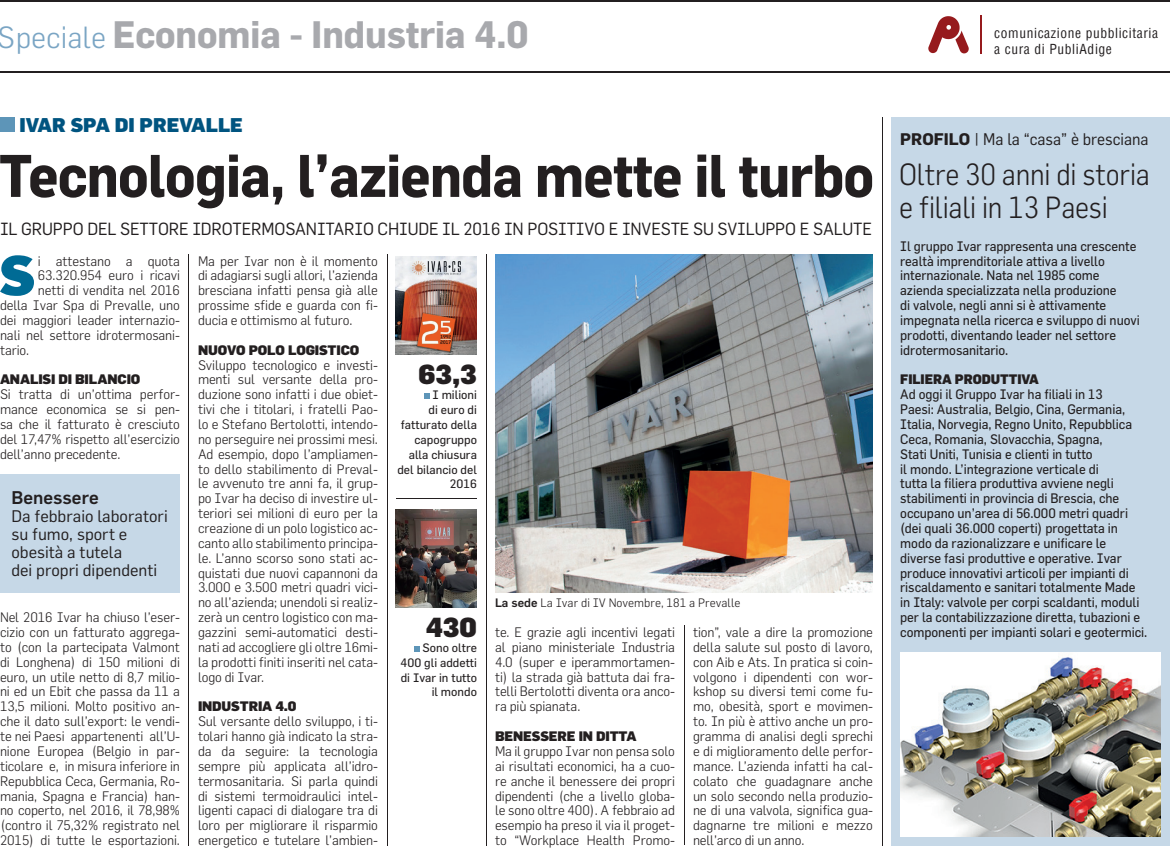
<style>
.page{position:relative;width:1170px;height:851px;background:#fff}
.page>*{position:absolute;margin:0;border:0;box-sizing:border-box;transform-origin:0 0}
.t1{font:700 58.8px "Flama";letter-spacing:-.01em;color:#231f20;scale:.9 1}
.t2{font:900 55.2px "Flama";color:#006b95}
.t3{font:700 37.5px "Flama";color:#a8a9ad;scale:.95 1}
.t4{font:300 30px/33px "Flama";letter-spacing:-.01em;color:#231f20;scale:.93 1}
.t5{font:900 27px "Flama";color:#231f20}
.t6{font:900 19.5px "Flama";color:#005480}
.t7{font:500 18px "Flama";color:#231f20}
.t8{font:17.25px "Flama";letter-spacing:-.01em;color:#231f20}
.t9{font:16.5px/18px "Flama";color:#231f20}
.t10{font:300 13.5px/14.9px "Flama";letter-spacing:-.01em;color:#231f20;text-align:justify}
.t11{font:13.5px/14.9px "Flama";letter-spacing:-.005em;color:#231f20;scale:.96 1}
.t12{font:900 13.5px "Flama";letter-spacing:-.01em;color:#231f20}
.t13{font:condensed 13.5px/16.2px "Helvetica";letter-spacing:.045em;color:#231f20}
.t14{font:900 13.5px "Flama";letter-spacing:-.01em;color:#231f20;scale:.96 1}
.t15{font:12px/14.9px "Flama";color:#231f20;text-align:right}
.t16{font:300 12px "Flama";color:#231f20}
.s1{font-weight:300;font-size:30px;color:#7aa5c4}
.s2{font-weight:500}
.s3{font-weight:700}
</style>
<div class="page">
<img style="left:495px;top:254px;width:377px;height:338px">
<hr style="left:881px;top:117px;width:1px;height:727px;background:#231f20">
<div style="left:0;top:117px;width:14px;height:15px;background:#5d95b8"></div>
<hr style="left:486px;top:254px;width:1px;height:590px;background:#231f20">
<hr style="left:387px;top:254px;width:1px;height:590px;background:#231f20">
<hr style="left:189px;top:254px;width:1px;height:590px;background:#231f20">
<hr style="left:684px;top:625px;width:1px;height:219px;background:#231f20">
<img style="left:395px;top:256px;width:82px;height:98px">
<svg style="left:424px;top:393px;width:6px;height:6px"></svg>
<hr style="left:396px;top:498px;width:81px;height:1px;background:#231f20">
<img style="left:395px;top:509px;width:82px;height:98px">
<svg style="left:414px;top:646px;width:6px;height:5px"></svg>
<div style="left:0;top:473px;width:180px;height:119px;background:#c6d8e7"></div>
<div style="left:890px;top:117px;width:279px;height:727px;background:#c6d8e7"></div>
<img style="left:900px;top:653px;width:260px;height:183px">
<hr style="left:0;top:0;width:1169px;height:2px;background:#231f20">
<hr style="left:0;top:71px;width:1169px;height:2px;background:#231f20">
<svg style="left:928px;top:16px;width:40px;height:37px"></svg>
<hr style="left:979px;top:16px;width:2px;height:38px;background:#961a1d">
<h3 class="t3" style="left:-2px;top:12px;width:560px"><span class="s1">Speciale</span> Economia - Industria 4.0</h3>
<p class="t13" style="left:994px;top:24px;width:165px">comunicazione pubblicitaria a cura di PubliAdige</p>
<h3 class="t6" style="left:20px;top:113px;width:225px">IVAR SPA DI PREVALLE</h3>
<h1 class="t1" style="left:-1px;top:140px;width:973px">Tecnologia, l’azienda mette il turbo</h1>
<p class="t8" style="left:0;top:219px;width:873px">IL GRUPPO DEL SETTORE IDROTERMOSANITARIO CHIUDE IL 2016 IN POSITIVO E INVESTE SU SVILUPPO E SALUTE</p>
<h2 class="t2" style="left:0;top:241px;width:37px">S</h2>
<p class="t10" style="left:38px;top:253px;width:143px">i attestano a quota</p>
<p class="t10" style="left:38px;top:268px;width:143px">63.320.954 euro i ricavi</p>
<p class="t10" style="left:38px;top:283px;width:144px">netti di vendita nel 2016</p>
<p class="t10" style="left:0;top:297px;width:181px">della Ivar Spa di Prevalle, uno</p>
<p class="t10" style="left:0;top:312px;width:181px">dei maggiori leader internazio-</p>
<p class="t10" style="left:0;top:327px;width:181px">nali nel settore idrotermosani-</p>
<p class="t10" style="left:0;top:342px;width:31px">tario.</p>
<p class="t12" style="left:0;top:371px;width:142px">ANALISI DI BILANCIO</p>
<p class="t10" style="left:0;top:386px;width:181px">Si tratta di un’ottima perfor&shy;mance economica se si pen&shy;sa che il fatturato è cresciuto del 17,47% rispetto all’esercizio dell’anno precedente.</p>
<h3 class="t7" style="left:11px;top:486px;width:89px">Benessere</h3>
<p class="t9" style="left:11px;top:506px;width:158px">Da febbraio laboratori su fumo, sport e obesità a tutela<br>dei propri dipendenti</p>
<p class="t10" style="left:0;top:609px;width:181px">Nel 2016 Ivar ha chiuso l’eser&shy;cizio con un fatturato aggrega&shy;to (con la partecipata Valmont di Longhena) di 150 milioni di euro, un utile netto di 8,7 milio&shy;ni ed un Ebit che passa da 11 a 13,5 milioni. Molto positivo an&shy;che il dato sull’export: le vendi&shy;te nei Paesi appartenenti all’U&shy;nione Europea (Belgio in par&shy;ticolare e, in misura inferiore in Repubblica Ceca, Germania, Ro&shy;mania, Spagna e Francia) han&shy;no coperto, nel 2016, il 78,98% (contro il 75,32% registrato nel 2015) di tutte le esportazioni.</p>
<p class="t10" style="left:198px;top:253px;width:181px">Ma per Ivar non è il momento di adagiarsi sugli allori, l’azienda bresciana infatti pensa già alle prossime sfide e guarda con fi&shy;ducia e ottimismo al futuro.</p>
<p class="t12" style="left:198px;top:341px;width:163px">NUOVO POLO LOGISTICO</p>
<p class="t10" style="left:198px;top:357px;width:181px">Sviluppo tecnologico e investi&shy;menti sul versante della pro&shy;duzione sono infatti i due obiet&shy;tivi che i titolari, i fratelli Pao&shy;lo e Stefano Bertolotti, intendo&shy;no perseguire nei prossimi mesi.<br>Ad esempio, dopo l’ampliamen&shy;to dello stabilimento di Preval&shy;le avvenuto tre anni fa, il grup&shy;po Ivar ha deciso di investire ul&shy;teriori sei milioni di euro per la creazione di un polo logistico ac&shy;canto allo stabilimento principa&shy;le. L’anno scorso sono stati ac&shy;quistati due nuovi capannoni da 3.000 e 3.500 metri quadri vici&shy;no all’azienda; unendoli si realiz&shy;zerà un centro logistico con ma&shy;gazzini semi-automatici desti&shy;nati ad accogliere gli oltre 16mi&shy;la prodotti finiti inseriti nel cata&shy;logo di Ivar.</p>
<p class="t12" style="left:198px;top:698px;width:100px">INDUSTRIA 4.0</p>
<p class="t10" style="left:198px;top:713px;width:181px">Sul versante dello sviluppo, i ti&shy;tolari hanno già indicato la stra&shy;da da seguire: la tecnologia sempre più applicata all’idro&shy;termosanitaria. Si parla quindi di sistemi termoidraulici intel&shy;ligenti capaci di dialogare tra di loro per migliorare il risparmio energetico e tutelare l’ambien-</p>
<h3 class="t5" style="left:418px;top:358px;width:60px">63,3</h3>
<p class="t15" style="left:397px;top:387px;width:81px">I milioni<br>di euro di fatturato della capogruppo alla chiusura del bilancio del<br>2016</p>
<h3 class="t5" style="left:426px;top:610px;width:53px">430</h3>
<p class="t15" style="left:400px;top:639px;width:78px">Sono oltre<br>400 gli addetti di Ivar in tutto il mondo</p>
<p class="t16" style="left:495px;top:595px;width:247px"><span class="s2">La sede</span> La Ivar di IV Novembre, 181 a Prevalle</p>
<p class="t10" style="left:495px;top:624px;width:181px">te. E grazie agli incentivi legati al piano ministeriale Industria 4.0 (super e iperammortamen&shy;ti) la strada già battuta dai fra&shy;telli Bertolotti diventa ora anco&shy;ra più spianata.</p>
<p class="t12" style="left:495px;top:727px;width:143px">BENESSERE IN DITTA</p>
<p class="t10" style="left:495px;top:743px;width:181px">Ma il gruppo Ivar non pensa solo ai risultati economici, ha a cuo&shy;re anche il benessere dei propri dipendenti (che a livello globa&shy;le sono oltre 400). A febbraio ad esempio ha preso il via il proget&shy;to “Workplace Health Promo-</p>
<p class="t10" style="left:693px;top:624px;width:181px">tion”, vale a dire la promozione della salute sul posto di lavoro, con Aib e Ats. In pratica si coin&shy;volgono i dipendenti con wor&shy;kshop su diversi temi come fu&shy;mo, obesità, sport e movimen&shy;to. In più è attivo anche un pro&shy;gramma di analisi degli sprechi e di miglioramento delle perfor&shy;mance. L’azienda infatti ha cal&shy;colato che guadagnare anche un solo secondo nella produzio&shy;ne di una valvola, significa gua&shy;dagnarne tre milioni e mezzo nell’arco di un anno.</p>
<p class="t9" style="left:900px;top:130px;width:250px"><span class="s3">PROFILO</span> | Ma la “casa” è bresciana</p>
<h3 class="t4" style="left:899px;top:157px;width:271px">Oltre 30 anni di storia e filiali in 13 Paesi</h3>
<p class="t11" style="left:900px;top:238px;width:251px">Il gruppo Ivar rappresenta una crescente realtà imprenditoriale attiva a livello internazionale. Nata nel 1985 come azienda specializzata nella produzione<br>di valvole, negli anni si è attivamente impegnata nella ricerca e sviluppo di nuovi prodotti, diventando leader nel settore idrotermosanitario.</p>
<p class="t14" style="left:900px;top:371px;width:146px">FILIERA PRODUTTIVA</p>
<p class="t11" style="left:900px;top:386px;width:259px">Ad oggi il Gruppo Ivar ha filiali in 13<br>Paesi: Australia, Belgio, Cina, Germania, Italia, Norvegia, Regno Unito, Repubblica Ceca, Romania, Slovacchia, Spagna,<br>Stati Uniti, Tunisia e clienti in tutto<br>il mondo. L’integrazione verticale di<br>tutta la filiera produttiva avviene negli stabilimenti in provincia di Brescia, che occupano un’area di 56.000 metri quadri (dei quali 36.000 coperti) progettata in modo da razionalizzare e unificare le diverse fasi produttive e operative. Ivar produce innovativi articoli per impianti di riscaldamento e sanitari totalmente Made in Italy: valvole per corpi scaldanti, moduli per la contabilizzazione diretta, tubazioni e componenti per impianti solari e geotermici.</p>
</div>
